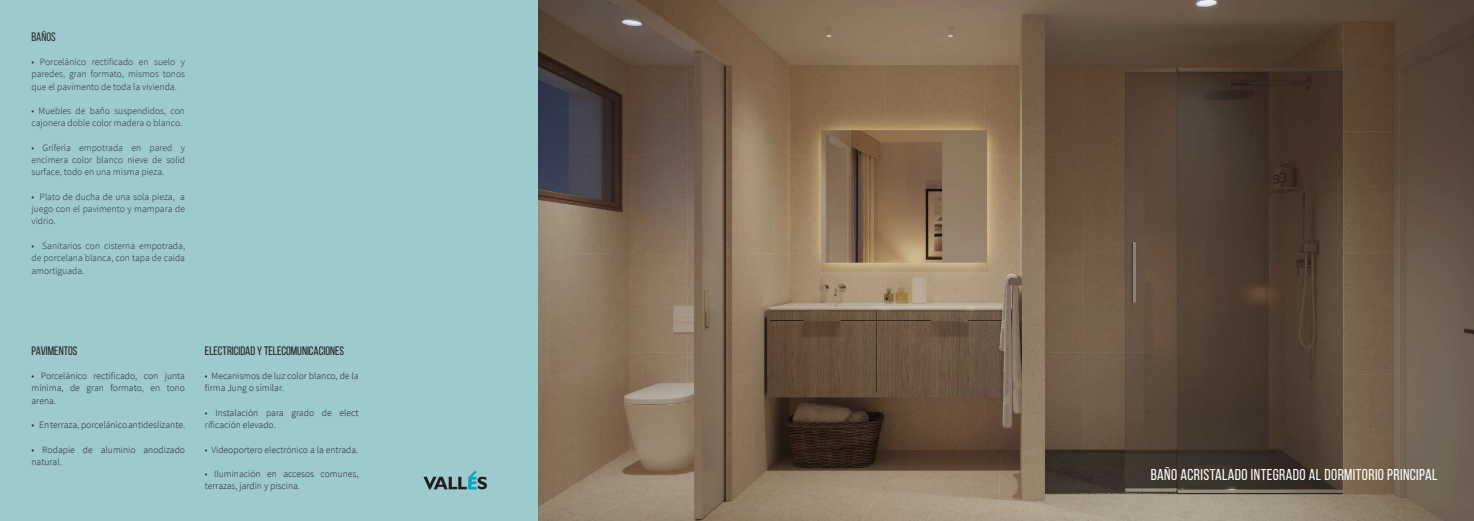
<style>
.page{position:relative;width:1474px;height:521px;background:#fff}
.page>*{position:absolute;margin:0;border:0;box-sizing:border-box;transform-origin:0 0}
.t1{font:15.75px "Bebas Neue";letter-spacing:.025em;color:#fff}
.t2{font:12.25px "Bebas Neue";color:#231f20}
.t3{font:300 9.62px/12.2px "Source Sans Pro";color:#231f20;text-align:justify}
</style>
<div class="page">
<img style="left:537px;top:0;width:936px;height:521px">
<div style="left:0;top:0;width:537px;height:521px;background:#9dcacd"></div>
<svg style="left:423px;top:470px;width:64px;height:20px"></svg>
<p class="t2" style="left:32px;top:30px;width:26px">BAÑOS</p>
<p class="t3" style="left:32px;top:56px;width:155px">• Porcelánico rectificado en suelo y paredes, gran formato, mismos tonos que el pavimento de toda la vivienda.</p>
<p class="t3" style="left:32px;top:105px;width:155px">• Muebles de baño suspendidos, con cajonera doble color madera o blanco.</p>
<p class="t3" style="left:32px;top:142px;width:155px">• Grifería empotrada en pared y encimera color blanco nieve de solid surface, todo en una misma pieza.</p>
<p class="t3" style="left:32px;top:191px;width:155px">• Plato de ducha de una sola pieza, a juego con el pavimento y mampara de vidrio.</p>
<p class="t3" style="left:32px;top:240px;width:155px">• Sanitarios con cisterna empotrada, de porcelana blanca, con tapa de caída amortiguada.</p>
<p class="t2" style="left:32px;top:344px;width:47px">PAVIMENTOS</p>
<p class="t3" style="left:32px;top:370px;width:155px">• Porcelánico rectificado, con junta mínima, de gran formato, en tono arena.</p>
<p class="t3" style="left:32px;top:419px;width:155px">• En terraza, porcelánico antideslizante.</p>
<p class="t3" style="left:32px;top:443px;width:155px">• Rodapie de aluminio anodizado natural.</p>
<p class="t2" style="left:205px;top:344px;width:141px">ELECTRICIDAD Y TELECOMUNICACIONES</p>
<p class="t3" style="left:205px;top:370px;width:155px">• Mecanismos de luz color blanco, de la firma Jung o similar.</p>
<p class="t3" style="left:205px;top:407px;width:155px">• Instalación para grado de elect rificación elevado.</p>
<p class="t3" style="left:205px;top:443px;width:155px">• Videoportero electrónico a la entrada.</p>
<p class="t3" style="left:205px;top:468px;width:155px">• Iluminación en accesos comunes, terrazas, jardín y piscina.</p>
<h1 class="t1" style="left:1150px;top:466px;width:288px">BAÑO ACRISTALADO INTEGRADO AL DORMITORIO PRINCIPAL</h1>
</div>
